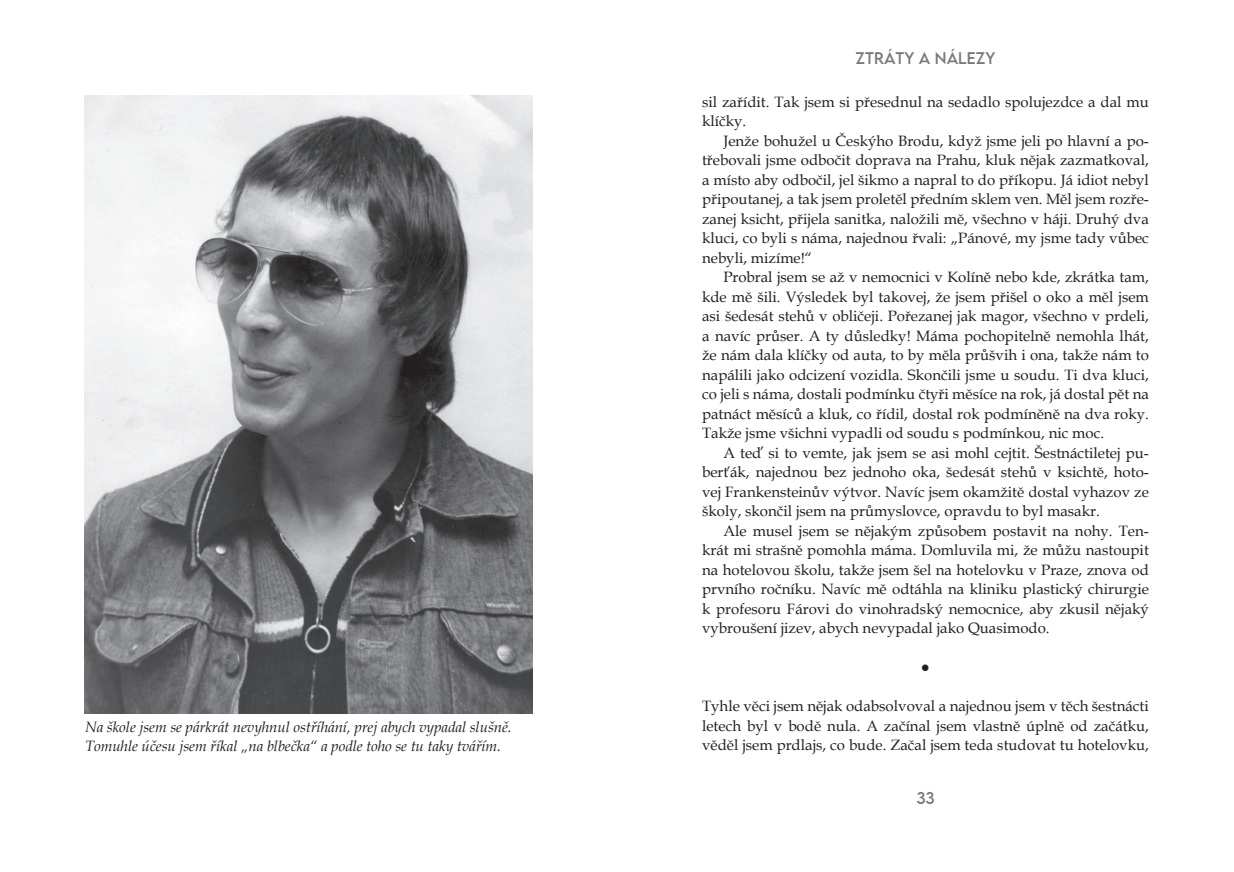
<style>
.page{position:relative;width:1234px;height:872px;background:#fff}
.page>*{position:absolute;margin:0;border:0;box-sizing:border-box;transform-origin:0 0}
.Základní_odstavec{font:15px/19.5px "Book Antiqua";color:#231f20;text-align:justify}
.t1{font:italic 15px/19.5px "Book Antiqua";letter-spacing:-.005em;color:#231f20}
.t2{font:15px "LEMONMILK";color:#76787b}
</style>
<div class="page">
<img style="left:85px;top:96px;width:447px;height:617px">
<p class="t1" style="left:85px;top:716px;width:428px">Na škole jsem se párkrát nevyhnul ostříhání, prej abych vypadal slušně.<br>Tomuhle účesu jsem říkal „na blbečka“ a podle toho se tu taky tvářím.</p>
<p class="t2" style="left:855px;top:48px;width:141px">ZTRÁTY A NÁLEZY</p>
<p class="Základní_odstavec" style="left:702px;top:91px;width:448px">sil zařídit. Tak jsem si přesednul na sedadlo spolujezdce a dal mu klíčky.</p>
<p class="Základní_odstavec" style="left:702px;top:130px;width:448px;text-indent:21px">Jenže bohužel u Českýho Brodu, když jsme jeli po hlavní a po&shy;třebovali jsme odbočit doprava na Prahu, kluk nějak zazmatkoval, a místo aby odbočil, jel šikmo a napral to do příkopu. Já idiot nebyl připoutanej, a tak jsem proletěl předním sklem ven. Měl jsem rozře&shy;zanej ksicht, přijela sanitka, naložili mě, všechno v háji. Druhý dva kluci, co byli s náma, najednou řvali: „Pánové, my jsme tady vůbec nebyli, mizíme!“</p>
<p class="Základní_odstavec" style="left:702px;top:267px;width:448px;text-indent:21px">Probral jsem se až v nemocnici v Kolíně nebo kde, zkrátka tam, kde mě šili. Výsledek byl takovej, že jsem přišel o oko a měl jsem asi šedesát stehů v obličeji. Pořezanej jak magor, všechno v prdeli, a navíc průser. A ty důsledky! Máma pochopitelně nemohla lhát, že nám dala klíčky od auta, to by měla průšvih i ona, takže nám to napálili jako odcizení vozidla. Skončili jsme u soudu. Ti dva kluci, co jeli s náma, dostali podmínku čtyři měsíce na rok, já dostal pět na patnáct měsíců a kluk, co řídil, dostal rok podmíněně na dva roky.<br>Takže jsme všichni vypadli od soudu s podmínkou, nic moc.</p>
<p class="Základní_odstavec" style="left:702px;top:442px;width:448px;text-indent:21px">A teď si to vemte, jak jsem se asi mohl cejtit. Šestnáctiletej pu&shy;berťák, najednou bez jednoho oka, šedesát stehů v ksichtě, hoto&shy;vej Frankensteinův výtvor. Navíc jsem okamžitě dostal vyhazov ze školy, skončil jsem na průmyslovce, opravdu to byl masakr.</p>
<p class="Základní_odstavec" style="left:702px;top:520px;width:448px;text-indent:21px">Ale musel jsem se nějakým způsobem postavit na nohy. Ten&shy;krát mi strašně pomohla máma. Domluvila mi, že můžu nastoupit na hotelovou školu, takže jsem šel na hotelovku v Praze, znova od prvního ročníku. Navíc mě odtáhla na kliniku plastický chirurgie k profesoru Fárovi do vinohradský nemocnice, aby zkusil nějaký vybroušení jizev, abych nevypadal jako Quasimodo.</p>
<p class="Základní_odstavec" style="left:920px;top:657px;width:11px">●</p>
<p class="Základní_odstavec" style="left:702px;top:696px;width:448px">Tyhle věci jsem nějak odabsolvoval a najednou jsem v těch šestnácti letech byl v bodě nula. A začínal jsem vlastně úplně od začátku, věděl jsem prdlajs, co bude. Začal jsem teda studovat tu hotelovku,</p>
<p class="t2" style="left:916px;top:788px;width:20px">33</p>
</div>
